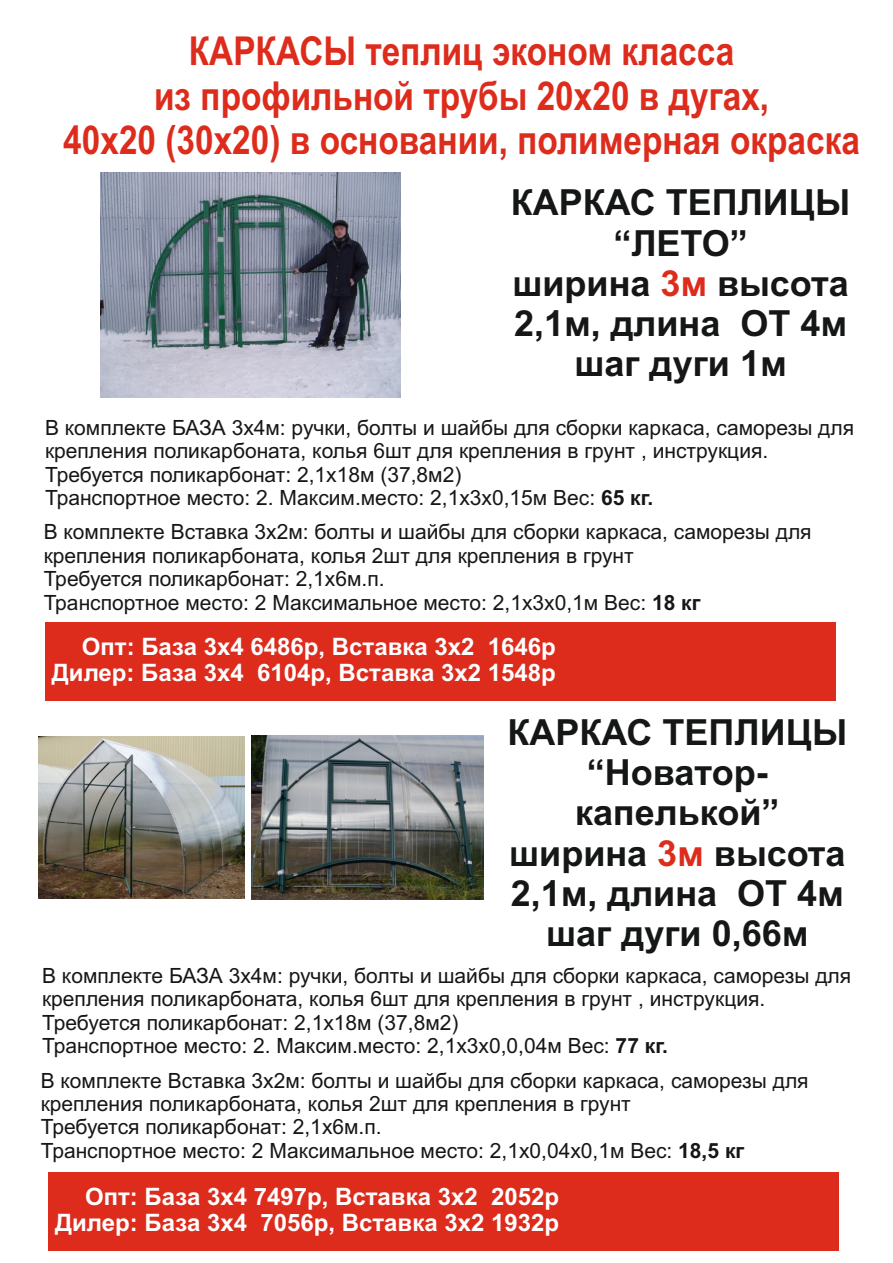
<style>
.page{position:relative;width:893px;height:1263px;background:#fff}
.page>*{position:absolute;margin:0;border:0;box-sizing:border-box;transform-origin:0 0}
.t1{font:700 39.9px/44.5px "Arial";color:#dd2b1c;text-align:center;scale:.84 1}
.t2{font:700 36px/40.2px "Arial";color:#151616;text-align:center}
.t3{font:700 24px/26.8px "Arial";color:#fff;text-align:right}
.t4{font:21px/23.4px "Arial";color:#151616}
.s1{color:#dd2b1c}
.s2{font-weight:700}
</style>
<div class="page">
<img style="left:38px;top:737px;width:207px;height:161px">
<img style="left:251px;top:736px;width:232px;height:163px">
<img style="left:100px;top:172px;width:301px;height:226px">
<div style="left:45px;top:622px;width:790px;height:78px;background:#dd2b1c"></div>
<div style="left:48px;top:1172px;width:790px;height:78px;background:#dd2b1c"></div>
<h1 class="t1" style="left:63px;top:33px;width:950px">КАРКАСЫ теплиц эконом класса<br>из профильной трубы 20х20 в дугах,<br>40х20 (30х20) в основании, полимерная окраска</h1>
<h2 class="t2" style="left:511px;top:186px;width:341px">КАРКАС ТЕПЛИЦЫ “ЛЕТО”<br>ширина <span class="s1">3м</span> высота<br>2,1м, длина ОТ 4м шаг дуги 1м</h2>
<p class="t4" style="left:45px;top:418px;width:811px">В комплекте БАЗА 3х4м: ручки, болты и шайбы для сборки каркаса, саморезы для крепления поликарбоната, колья 6шт для крепления в грунт , инструкция.<br>Требуется поликарбонат: 2,1х18м (37,8м2)<br>Транспортное место: 2. Максим.место: 2,1х3х0,15м Вес: <span class="s2">65 кг.</span></p>
<p class="t4" style="left:44px;top:522px;width:769px">В комплекте Вставка 3х2м: болты и шайбы для сборки каркаса, саморезы для крепления поликарбоната, колья 2шт для крепления в грунт<br>Требуется поликарбонат: 2,1х6м.п.<br>Транспортное место: 2 Максимальное место: 2,1х3х0,1м Вес: <span class="s2">18 кг</span></p>
<p class="t3" style="left:52px;top:635px;width:506px">Опт: База 3х4 6486р, Вставка 3х2 1646р<br>Дилер: База 3х4 6104р, Вставка 3х2 1548р</p>
<h2 class="t2" style="left:508px;top:715px;width:341px">КАРКАС ТЕПЛИЦЫ “Новатор&shy;капелькой” ширина <span class="s1">3м</span> высота<br>2,1м, длина ОТ 4м шаг дуги 0,66м</h2>
<p class="t4" style="left:42px;top:966px;width:811px">В комплекте БАЗА 3х4м: ручки, болты и шайбы для сборки каркаса, саморезы для крепления поликарбоната, колья 6шт для крепления в грунт , инструкция.<br>Требуется поликарбонат: 2,1х18м (37,8м2)<br>Транспортное место: 2. Максим.место: 2,1х3х0,0,04м Вес: <span class="s2">77 кг.</span></p>
<p class="t4" style="left:41px;top:1070px;width:769px">В комплекте Вставка 3х2м: болты и шайбы для сборки каркаса, саморезы для крепления поликарбоната, колья 2шт для крепления в грунт<br>Требуется поликарбонат: 2,1х6м.п.<br>Транспортное место: 2 Максимальное место: 2,1х0,04х0,1м Вес: <span class="s2">18,5 кг</span></p>
<p class="t3" style="left:55px;top:1185px;width:506px">Опт: База 3х4 7497р, Вставка 3х2 2052р<br>Дилер: База 3х4 7056р, Вставка 3х2 1932р</p>
</div>
